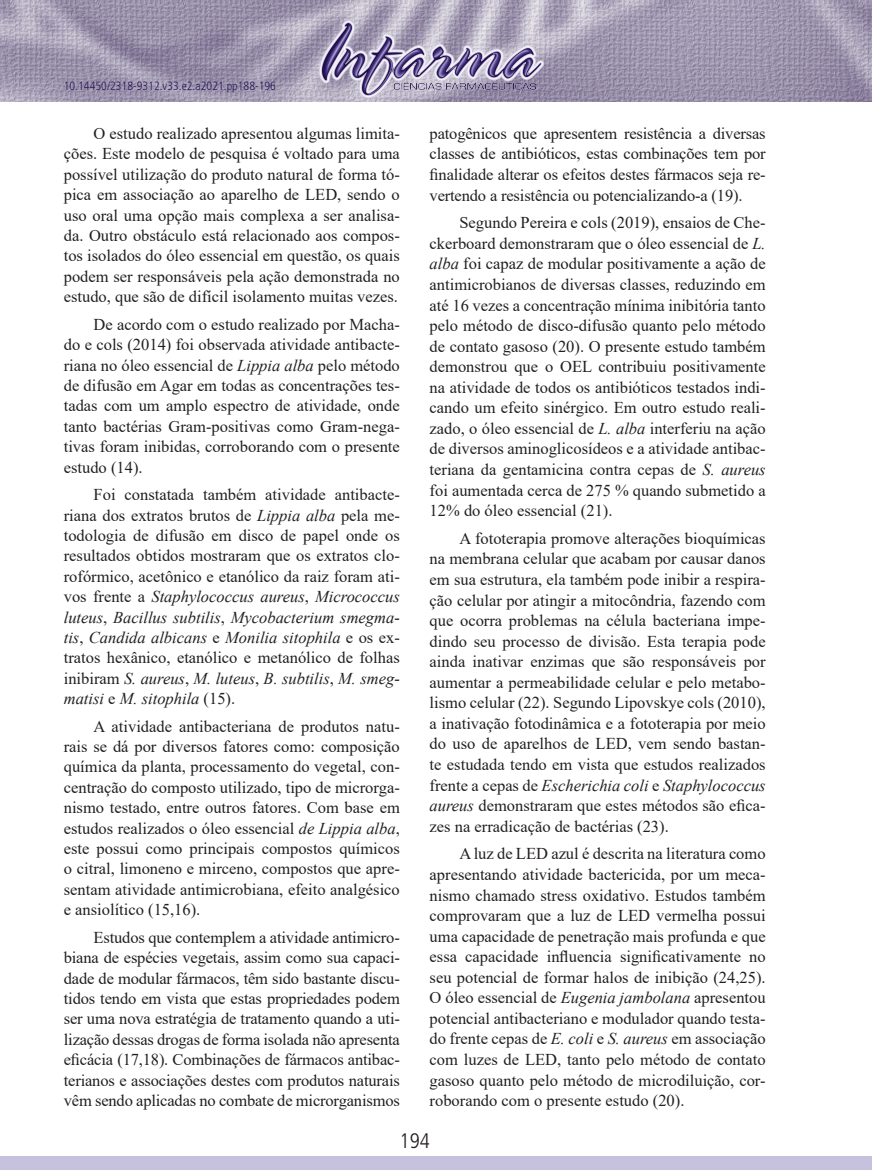
<style>
.page{position:relative;width:872px;height:1170px;background:#fff}
.page>*{position:absolute;margin:0;border:0;box-sizing:border-box;transform-origin:0 0}
.t1{font:300 condensed 21px "Frutiger LT Std";color:#231f20}
.t2{font:16.5px/20.5px "Times New Roman";color:#231f20;text-align:justify}
.t3{font:300 condensed 12px "Frutiger LT Std";color:#2a1656}
.s1{font-style:italic}
</style>
<div class="page">
<img style="left:0;top:0;width:872px;height:101px">
<div style="left:0;top:1155px;width:872px;height:14px;background:#c6c1dd"></div>
<img style="left:319px;top:20px;width:225px;height:77px">
<p class="t3" style="left:64px;top:79px;width:214px">10.14450/2318-9312.v33.e2.a2021.pp188-196</p>
<p class="t2" style="left:64px;top:123px;width:337px;text-indent:30px">O estudo realizado apresentou algumas limita&shy;ções. Este modelo de pesquisa é voltado para uma possível utilização do produto natural de forma tó&shy;pica em associação ao aparelho de LED, sendo o uso oral uma opção mais complexa a ser analisa&shy;da. Outro obstáculo está relacionado aos compos&shy;tos isolados do óleo essencial em questão, os quais podem ser responsáveis pela ação demonstrada no estudo, que são de difícil isolamento muitas vezes.</p>
<p class="t2" style="left:64px;top:313px;width:337px;text-indent:30px">De acordo com o estudo realizado por Macha&shy;do e cols (2014) foi observada atividade antibacte&shy;riana no óleo essencial de <span class="s1">Lippia alba</span> pelo método de difusão em Agar em todas as concentrações tes&shy;tadas com um amplo espectro de atividade, onde tanto bactérias Gram-positivas como Gram-nega&shy;tivas foram inibidas, corroborando com o presente estudo (14).</p>
<p class="t2" style="left:64px;top:484px;width:337px;text-indent:30px">Foi constatada também atividade antibacte&shy;riana dos extratos brutos de <span class="s1">Lippia alba</span> pela me&shy;todologia de difusão em disco de papel onde os resultados obtidos mostraram que os extratos clo&shy;rofórmico, acetônico e etanólico da raiz foram ati&shy;vos frente a <span class="s1">Staphylococcus aureus</span>, <span class="s1">Micrococcus luteus</span>, <span class="s1">Bacillus subtilis</span>, <span class="s1">Mycobacterium smegma&shy;tis</span>, <span class="s1">Candida albicans</span> e <span class="s1">Monilia sitophila</span> e os ex&shy;tratos hexânico, etanólico e metanólico de folhas inibiram <span class="s1">S. aureus</span>, <span class="s1">M. luteus</span>, <span class="s1">B. subtilis</span>, <span class="s1">M. smeg&shy;matisi</span> e <span class="s1">M. sitophila</span> (15).</p>
<p class="t2" style="left:64px;top:715px;width:337px;text-indent:30px">A atividade antibacteriana de produtos natu&shy;rais se dá por diversos fatores como: composição química da planta, processamento do vegetal, con&shy;centração do composto utilizado, tipo de microrga&shy;nismo testado, entre outros fatores. Com base em estudos realizados o óleo essencial <span class="s1">de Lippia alba</span>, este possui como principais compostos químicos o citral, limoneno e mirceno, compostos que apre&shy;sentam atividade antimicrobiana, efeito analgésico e ansiolítico (15,16).</p>
<p class="t2" style="left:64px;top:926px;width:337px;text-indent:30px">Estudos que contemplem a atividade antimicro&shy;biana de espécies vegetais, assim como sua capaci&shy;dade de modular fármacos, têm sido bastante discu&shy;tidos tendo em vista que estas propriedades podem ser uma nova estratégia de tratamento quando a uti&shy;lização dessas drogas de forma isolada não apresenta eficácia (17,18). Combinações de fármacos antibac&shy;terianos e associações destes com produtos naturais vêm sendo aplicadas no combate de microrganismos</p>
<p class="t2" style="left:429px;top:122px;width:337px">patogênicos que apresentem resistência a diversas classes de antibióticos, estas combinações tem por finalidade alterar os efeitos destes fármacos seja re&shy;vertendo a resistência ou potencializando-a (19).</p>
<p class="t2" style="left:429px;top:212px;width:337px;text-indent:30px">Segundo Pereira e cols (2019), ensaios de Che&shy;ckerboard demonstraram que o óleo essencial de <span class="s1">L. alba</span> foi capaz de modular positivamente a ação de antimicrobianos de diversas classes, reduzindo em até 16 vezes a concentração mínima inibitória tanto pelo método de disco-difusão quanto pelo método de contato gasoso (20). O presente estudo também demonstrou que o OEL contribuiu positivamente na atividade de todos os antibióticos testados indi&shy;cando um efeito sinérgico. Em outro estudo reali&shy;zado, o óleo essencial de <span class="s1">L. alba</span> interferiu na ação de diversos aminoglicosídeos e a atividade antibac&shy;teriana da gentamicina contra cepas de <span class="s1">S. aureus </span>foi aumentada cerca de 275 % quando submetido a 12% do óleo essencial (21).</p>
<p class="t2" style="left:429px;top:527px;width:337px;text-indent:30px">A fototerapia promove alterações bioquímicas na membrana celular que acabam por causar danos em sua estrutura, ela também pode inibir a respira&shy;ção celular por atingir a mitocôndria, fazendo com que ocorra problemas na célula bacteriana impe&shy;dindo seu processo de divisão. Esta terapia pode ainda inativar enzimas que são responsáveis por aumentar a permeabilidade celular e pelo metabo&shy;lismo celular (22). Segundo Lipovskye cols (2010), a inativação fotodinâmica e a fototerapia por meio do uso de aparelhos de LED, vem sendo bastan&shy;te estudada tendo em vista que estudos realizados frente a cepas de <span class="s1">Escherichia coli</span> e <span class="s1">Staphylococcus aureus</span> demonstraram que estes métodos são efica&shy;zes na erradicação de bactérias (23).</p>
<p class="t2" style="left:429px;top:843px;width:337px;text-indent:30px">A luz de LED azul é descrita na literatura como apresentando atividade bactericida, por um meca&shy;nismo chamado stress oxidativo. Estudos também comprovaram que a luz de LED vermelha possui uma capacidade de penetração mais profunda e que essa capacidade influencia significativamente no seu potencial de formar halos de inibição (24,25).<br>O óleo essencial de <span class="s1">Eugenia jambolana</span> apresentou potencial antibacteriano e modulador quando testa&shy;do frente cepas de <span class="s1">E. coli</span> e <span class="s1">S. aureus</span> em associação com luzes de LED, tanto pelo método de contato gasoso quanto pelo método de microdiluição, cor&shy;roborando com o presente estudo (20).</p>
<p class="t1" style="left:399px;top:1128px;width:32px">194</p>
</div>
